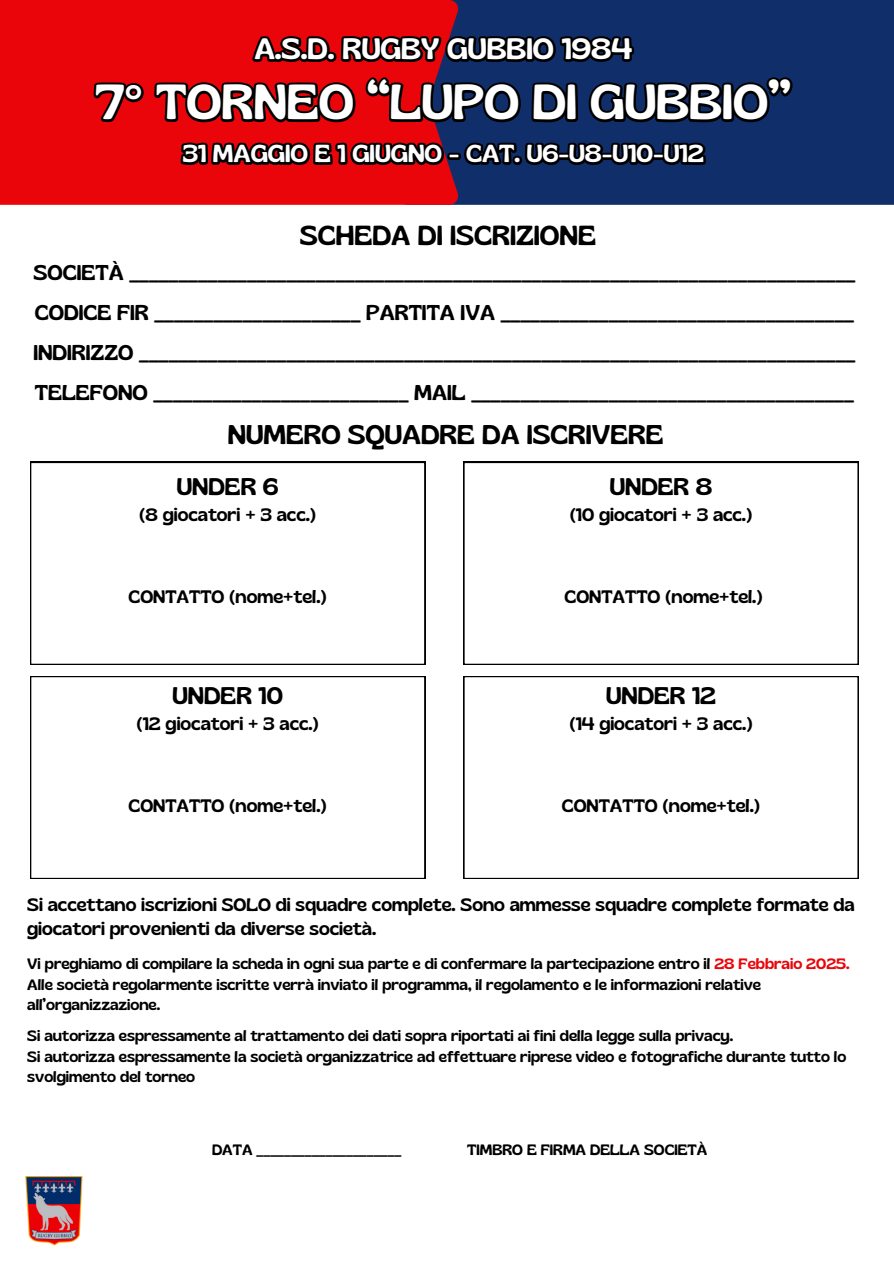
<style>
.page{position:relative;width:894px;height:1264px;background:#fff}
.page>*{position:absolute;margin:0;border:0;box-sizing:border-box;transform-origin:0 0}
.t1{font:49.05px "Gliker";color:#fff}
.t2{font:29.4px "Gliker";color:#fff}
.t3{font:27.45px "Gliker";color:#000}
.t4{font:27px "Gliker";color:#000}
.t5{font:24.45px "Gliker";color:#fff}
.t6{font:24px "Gliker";color:#000}
.t7{font:21.3px/40px "Gliker";color:#000;text-align:justify}
.t8{font:18px/24.8px "Gliker";color:#000}
.t9{font:15px/20.7px "Gliker";color:#000}
.s1{color:#e9050a}
</style>
<div class="page">
<img style="left:25px;top:1176px;width:58px;height:69px">
<div style="left:796px;top:0;width:97px;height:205px;background:#102f6a"></div>
<div style="left:0;top:0;width:90px;height:205px;background:#e9050a"></div>
<svg style="left:90px;top:0;width:706px;height:205px;background:#771835"></svg>
<svg style="left:178px;top:0;width:531px;height:169px;background:#541126"></svg>
<svg style="left:30px;top:462px;width:395px;height:202px"></svg>
<svg style="left:30px;top:676px;width:395px;height:202px"></svg>
<svg style="left:463px;top:676px;width:395px;height:202px"></svg>
<svg style="left:463px;top:462px;width:395px;height:202px"></svg>
<h1 class="t2" style="left:254px;top:31px;width:379px">A.S.D. RUGBY GUBBIO 1984</h1>
<h1 class="t1" style="left:95px;top:72px;width:696px">7° TORNEO “LUPO DI GUBBIO”</h1>
<h1 class="t5" style="left:182px;top:139px;width:523px">31 MAGGIO E 1 GIUGNO - CAT. U6-U8-U10-U12</h1>
<h2 class="t3" style="left:300px;top:218px;width:297px">SCHEDA DI ISCRIZIONE</h2>
<h4 class="t7" style="left:33px;top:252px;width:823px">SOCIETÀ __________________________________________________________________________ CODICE FIR _____________________ PARTITA IVA ____________________________________ INDIRIZZO _________________________________________________________________________ TELEFONO __________________________ MAIL _______________________________________</h4>
<h2 class="t4" style="left:228px;top:418px;width:437px">NUMERO SQUADRE DA ISCRIVERE</h2>
<h5 class="t6" style="left:177px;top:472px;width:103px">UNDER 6</h5>
<h5 class="t8" style="left:139px;top:502px;width:178px">(8 giocatori + 3 acc.)</h5>
<h5 class="t6" style="left:609px;top:471px;width:104px">UNDER 8</h5>
<h5 class="t8" style="left:569px;top:501px;width:184px">(10 giocatori + 3 acc.)</h5>
<h5 class="t8" style="left:129px;top:583px;width:200px">CONTATTO (nome+tel.)</h5>
<h5 class="t8" style="left:564px;top:583px;width:200px">CONTATTO (nome+tel.)</h5>
<h5 class="t6" style="left:172px;top:681px;width:112px">UNDER 10</h5>
<h5 class="t8" style="left:136px;top:711px;width:184px">(12 giocatori + 3 acc.)</h5>
<h5 class="t6" style="left:606px;top:681px;width:111px">UNDER 12</h5>
<h5 class="t8" style="left:569px;top:711px;width:185px">(14 giocatori + 3 acc.)</h5>
<h5 class="t8" style="left:129px;top:793px;width:200px">CONTATTO (nome+tel.)</h5>
<h5 class="t8" style="left:561px;top:793px;width:200px">CONTATTO (nome+tel.)</h5>
<h5 class="t8" style="left:27px;top:891px;width:828px">Si accettano iscrizioni SOLO di squadre complete. Sono ammesse squadre complete formate da giocatori provenienti da diverse società.</h5>
<p class="t9" style="left:27px;top:953px;width:823px">Vi preghiamo di compilare la scheda in ogni sua parte e di confermare la partecipazione entro il <span class="s1">28 Febbraio 2025.</span></p>
<p class="t9" style="left:27px;top:973px;width:735px">Alle società regolarmente iscritte verrà inviato il programma, il regolamento e le informazioni relative all’organizzazione.</p>
<p class="t9" style="left:27px;top:1025px;width:707px">Si autorizza espressamente al trattamento dei dati sopra riportati ai fini della legge sulla privacy.</p>
<p class="t9" style="left:27px;top:1045px;width:820px">Si autorizza espressamente la società organizzatrice ad effettuare riprese video e fotografiche durante tutto lo svolgimento del torneo</p>
<h6 class="t9" style="left:212px;top:1138px;width:191px">DATA _____________________</h6>
<p class="t9" style="left:467px;top:1138px;width:242px">TIMBRO E FIRMA DELLA SOCIETÀ</p>
</div>
